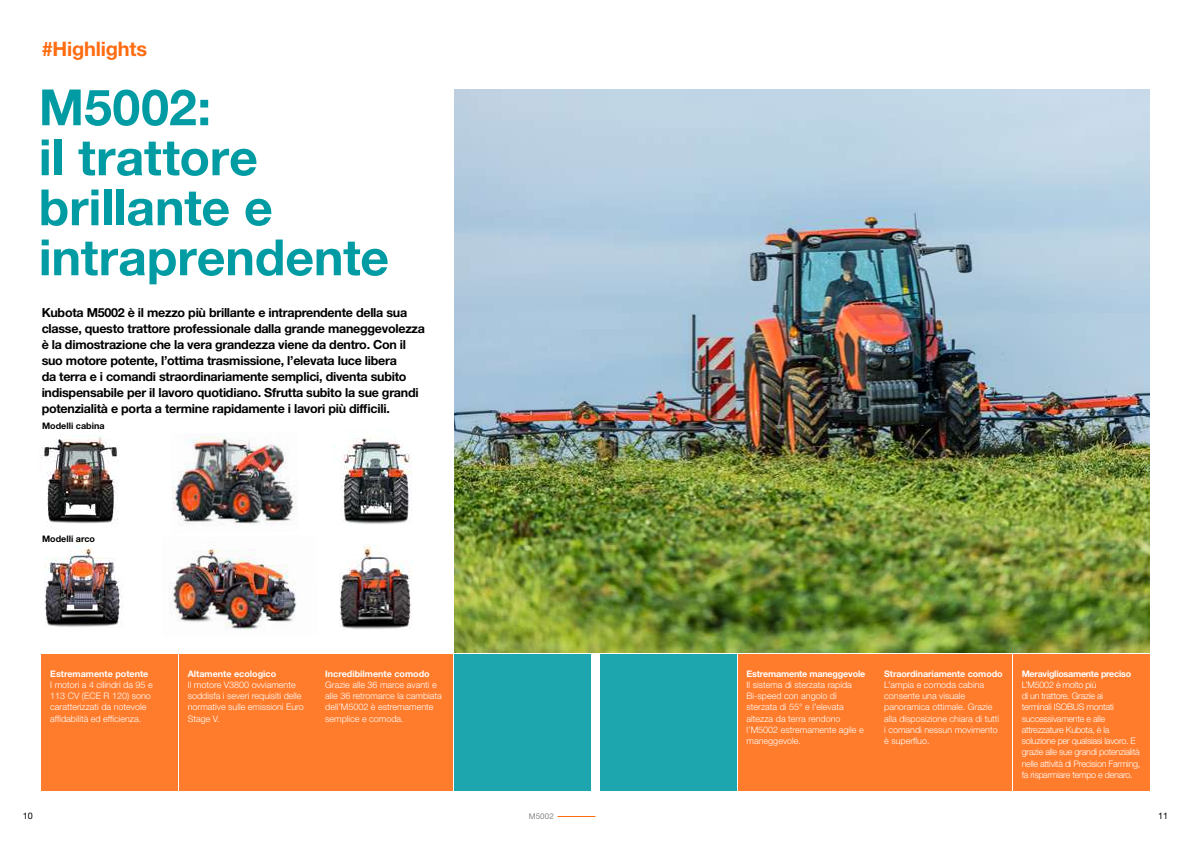
<style>
.page{position:relative;width:1191px;height:842px;background:#fff}
.page>*{position:absolute;margin:0;border:0;box-sizing:border-box;transform-origin:0 0}
.t1{font:700 50px/50px "Helvetica Neue LT Std";color:#009ba3}
.t2{font:700 20px "Helvetica Neue LT Std";letter-spacing:-.01em;color:#ff6c11}
.t3{font:700 12.5px/16px "Helvetica Neue LT Std";letter-spacing:-.02em;color:#000}
.t4{font:300 9px/11.2px "Helvetica Neue LT Std";color:#fff}
.t5{font:300 9px/11.2px "Helvetica Neue LT Std";letter-spacing:-.03em;color:#fff}
.t6{font:700 9px "Helvetica Neue LT Std";letter-spacing:-.01em;color:#fff}
.t7{font:700 9px "Helvetica Neue LT Std";color:#000}
.t8{font:700 9px "Helvetica Neue LT Std";letter-spacing:-.03em;color:#fff}
.t9{font:9px "Helvetica Neue LT Std";color:#000}
.t10{font:8px "Helvetica Neue LT Std";letter-spacing:.01em;color:#878786}
</style>
<div class="page">
<hr style="left:557px;top:816px;width:38px;height:1px;background:#ff6c11">
<img style="left:339px;top:544px;width:73px;height:85px">
<img style="left:332px;top:437px;width:80px;height:88px">
<img style="left:45px;top:541px;width:79px;height:86px">
<img style="left:40px;top:436px;width:79px;height:91px">
<img style="left:454px;top:89px;width:695px;height:564px">
<img style="left:170px;top:436px;width:127px;height:194px">
<div style="left:600px;top:654px;width:136px;height:136px;background:#1da6ad"></div>
<div style="left:454px;top:654px;width:136px;height:136px;background:#1da6ad"></div>
<div style="left:738px;top:654px;width:136px;height:136px;background:#ff7c2c"></div>
<div style="left:875px;top:654px;width:136px;height:136px;background:#ff7c2c"></div>
<div style="left:1013px;top:654px;width:136px;height:136px;background:#ff7c2c"></div>
<div style="left:42px;top:654px;width:136px;height:136px;background:#ff7c2c"></div>
<div style="left:179px;top:654px;width:136px;height:136px;background:#ff7c2c"></div>
<div style="left:317px;top:654px;width:136px;height:136px;background:#ff7c2c"></div>
<h2 class="t2" style="left:42px;top:36px;width:107px">#Highlights</h2>
<h1 class="t1" style="left:39px;top:81px;width:352px">M5002:<br>il trattore brillante e intraprendente</h1>
<p class="t3" style="left:42px;top:304px;width:385px">Kubota M5002 è il mezzo più brillante e intraprendente della sua classe, questo trattore professionale dalla grande maneggevolezza è la dimostrazione che la vera grandezza viene da dentro. Con il suo motore potente, l’ottima trasmissione, l’elevata luce libera<br>da terra e i comandi straordinariamente semplici, diventa subito indispensabile per il lavoro quotidiano. Sfrutta subito la sue grandi potenzialità e porta a termine rapidamente i lavori più difficili.</p>
<p class="t7" style="left:42px;top:420px;width:64px">Modelli cabina</p>
<p class="t7" style="left:42px;top:533px;width:54px">Modelli arco</p>
<p class="t6" style="left:50px;top:668px;width:100px">Estremamente potente</p>
<p class="t4" style="left:50px;top:679px;width:104px">I motori a 4 cilindri da 95 e<br>113 CV (ECE R 120) sono caratterizzati da notevole affidabilità ed efficienza.</p>
<p class="t6" style="left:188px;top:668px;width:90px">Altamente ecologico</p>
<p class="t4" style="left:188px;top:679px;width:118px">Il motore V3800 ovviamente soddisfa i severi requisiti delle normative sulle emissioni Euro<br>Stage V.</p>
<p class="t6" style="left:325px;top:668px;width:106px">Incredibilmente comodo</p>
<p class="t4" style="left:325px;top:679px;width:118px">Grazie alle 36 marce avanti e alle 36 retromarce la cambiata dell’M5002 è estremamente semplice e comoda.</p>
<p class="t6" style="left:746px;top:668px;width:120px">Estremamente maneggevole</p>
<p class="t4" style="left:746px;top:679px;width:119px">Il sistema di sterzata rapida<br>Bi-speed con angolo di sterzata di 55° e l’elevata altezza da terra rendono l’M5002 estremamente agile e maneggevole.</p>
<p class="t6" style="left:884px;top:668px;width:120px">Straordinariamente comodo</p>
<p class="t4" style="left:884px;top:679px;width:117px">L’ampia e comoda cabina consente una visuale panoramica ottimale. Grazie alla disposizione chiara di tutti i comandi nessun movimento è superfluo.</p>
<p class="t8" style="left:1021px;top:668px;width:111px">Meravigliosamente preciso</p>
<p class="t5" style="left:1021px;top:679px;width:120px">L’M5002 è molto più<br>di un trattore. Grazie ai<br>terminali ISOBUS montati successivamente e alle attrezzature Kubota, è la soluzione per qualsiasi lavoro. E grazie alle sue grandi potenzialità nelle attività di Precision Farming, fa risparmiare tempo e denaro.</p>
<p class="t9" style="left:23px;top:811px;width:12px">10</p>
<p class="t10" style="left:529px;top:812px;width:27px">M5002</p>
<p class="t9" style="left:1158px;top:811px;width:12px">11</p>
</div>
